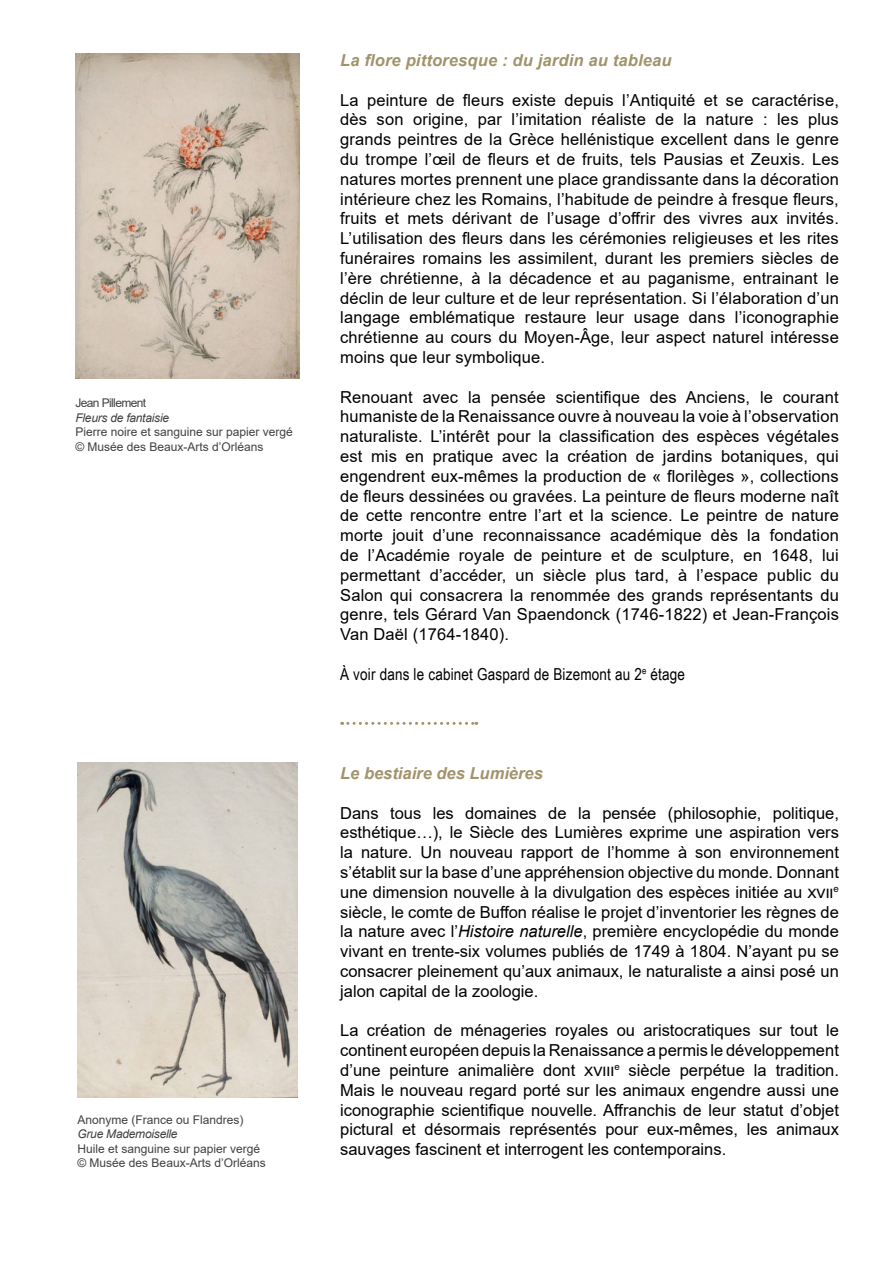
<style>
.page{position:relative;width:893px;height:1263px;background:#fff}
.page>*{position:absolute;margin:0;border:0;box-sizing:border-box;transform-origin:0 0}
.t1{font:16.5px/19.8px "Arial";color:#000;text-align:justify}
.t2{font:italic 700 16.5px "Arial";letter-spacing:.01em;color:#a1936c}
.t3{font:16.5px "Arial Narrow";letter-spacing:.01em;color:#000}
.t4{font:12px/14.4px "Arial";color:#414042}
.t5{font:italic 12px "Arial";letter-spacing:-.02em;color:#414042}
.t6{font:12px "Arial";letter-spacing:-.05em;color:#414042}
.s1{font-style:italic}
</style>
<div class="page">
<img style="left:77px;top:763px;width:220px;height:334px">
<img style="left:75px;top:54px;width:225px;height:324px">
<svg style="left:342px;top:722px;width:135px;height:3px"></svg>
<p class="t6" style="left:75px;top:395px;width:72px">Jean Pillement</p>
<p class="t5" style="left:75px;top:410px;width:95px">Fleurs de fantaisie</p>
<p class="t4" style="left:75px;top:425px;width:219px">Pierre noire et sanguine sur papier vergé © Musée des Beaux-Arts d’Orléans</p>
<p class="t4" style="left:77px;top:1112px;width:168px">Anonyme (France ou Flandres)</p>
<p class="t5" style="left:77px;top:1126px;width:102px">Grue Mademoiselle</p>
<p class="t4" style="left:77px;top:1141px;width:190px">Huile et sanguine sur papier vergé © Musée des Beaux-Arts d’Orléans</p>
<p class="t2" style="left:340px;top:49px;width:333px">La flore pittoresque : du jardin au tableau</p>
<p class="t1" style="left:340px;top:90px;width:500px">La peinture de fleurs existe depuis l’Antiquité et se caractérise, dès son origine, par l’imitation réaliste de la nature : les plus grands peintres de la Grèce hellénistique excellent dans le genre du trompe l’œil de fleurs et de fruits, tels Pausias et Zeuxis. Les natures mortes prennent une place grandissante dans la décoration intérieure chez les Romains, l’habitude de peindre à fresque fleurs, fruits et mets dérivant de l’usage d’offrir des vivres aux invités.<br>L’utilisation des fleurs dans les cérémonies religieuses et les rites funéraires romains les assimilent, durant les premiers siècles de l’ère chrétienne, à la décadence et au paganisme, entrainant le déclin de leur culture et de leur représentation. Si l’élaboration d’un langage emblématique restaure leur usage dans l’iconographie chrétienne au cours du Moyen-Âge, leur aspect naturel intéresse moins que leur symbolique.</p>
<p class="t1" style="left:340px;top:387px;width:500px">Renouant avec la pensée scientifique des Anciens, le courant humaniste de la Renaissance ouvre à nouveau la voie à l’observation naturaliste. L’intérêt pour la classification des espèces végétales est mis en pratique avec la création de jardins botaniques, qui engendrent eux-mêmes la production de « florilèges », collections de fleurs dessinées ou gravées. La peinture de fleurs moderne naît de cette rencontre entre l’art et la science. Le peintre de nature morte jouit d’une reconnaissance académique dès la fondation de l’Académie royale de peinture et de sculpture, en 1648, lui permettant d’accéder, un siècle plus tard, à l’espace public du Salon qui consacrera la renommée des grands représentants du genre, tels Gérard Van Spaendonck (1746-1822) et Jean-François Van Daël (1764-1840).</p>
<p class="t3" style="left:340px;top:662px;width:346px">À voir dans le cabinet Gaspard de Bizemont au 2<sup>e</sup> étage</p>
<p class="t2" style="left:340px;top:762px;width:204px">Le bestiaire des Lumières</p>
<p class="t1" style="left:340px;top:803px;width:500px">Dans tous les domaines de la pensée (philosophie, politique, esthétique…), le Siècle des Lumières exprime une aspiration vers la nature. Un nouveau rapport de l’homme à son environnement s’établit sur la base d’une appréhension objective du monde. Donnant une dimension nouvelle à la divulgation des espèces initiée au xvii<sup>e </sup>siècle, le comte de Buffon réalise le projet d’inventorier les règnes de la nature avec l’<span class="s1">Histoire naturelle</span>, première encyclopédie du monde vivant en trente-six volumes publiés de 1749 à 1804. N’ayant pu se consacrer pleinement qu’aux animaux, le naturaliste a ainsi posé un jalon capital de la zoologie.</p>
<p class="t1" style="left:340px;top:1020px;width:500px">La création de ménageries royales ou aristocratiques sur tout le continent européen depuis la Renaissance a permis le développement d’une peinture animalière dont xviii<sup>e</sup> siècle perpétue la tradition.<br>Mais le nouveau regard porté sur les animaux engendre aussi une iconographie scientifique nouvelle. Affranchis de leur statut d’objet pictural et désormais représentés pour eux-mêmes, les animaux sauvages fascinent et interrogent les contemporains.</p>
</div>
